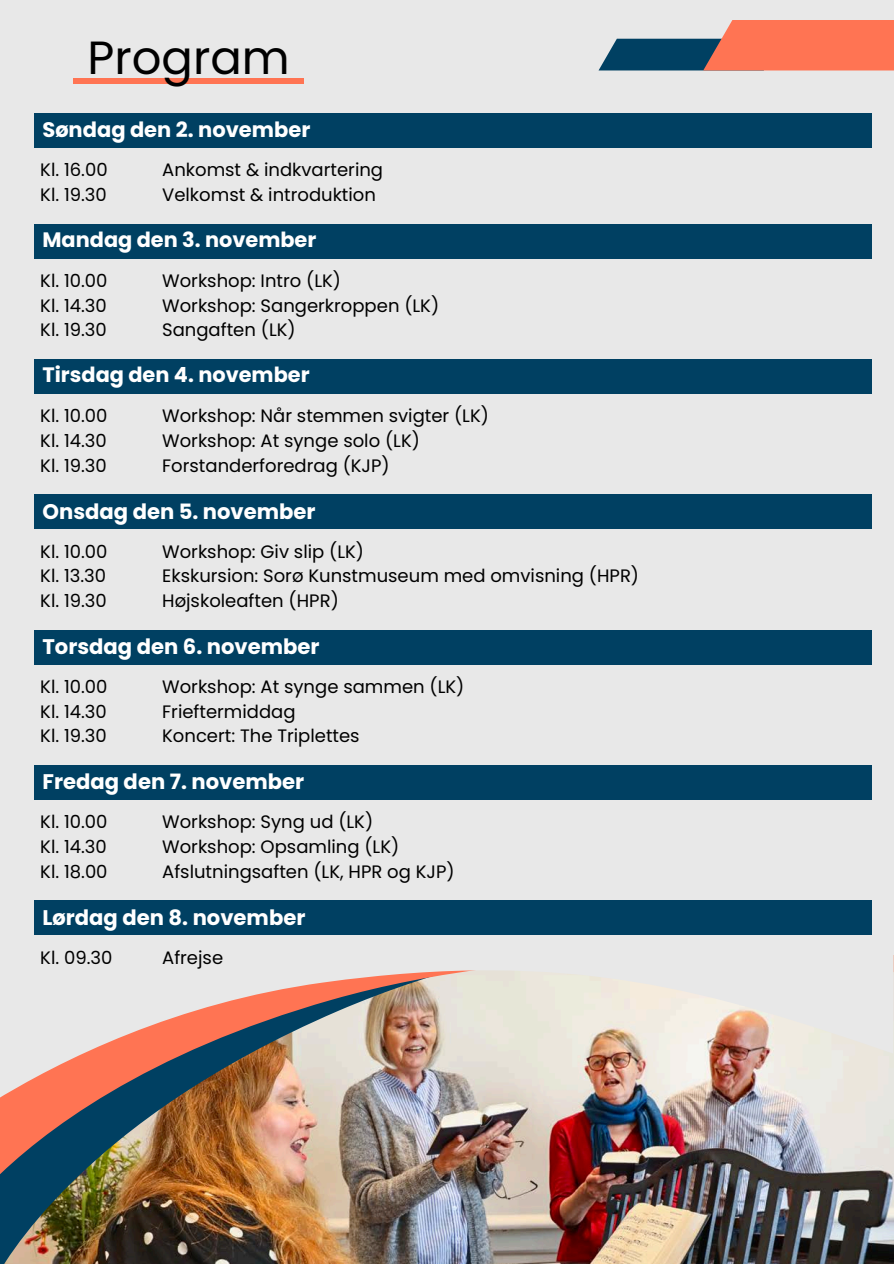
<style>
.page{position:relative;width:894px;height:1264px;background:#fff}
.page>*{position:absolute;margin:0;border:0;box-sizing:border-box;transform-origin:0 0}
.t1{font:46.5px "Poppins";color:#000}
.t2{font:700 21.15px "Poppins";color:#fff}
.t3{font:700 21px "Poppins";color:#fff}
.t4{font:700 20.85px "Poppins";color:#fff}
.t5{font:18px "Poppins";color:#000}
</style>
<div class="page">
<div style="left:0;top:0;width:893px;height:1263px;background:#e8e8e8"></div>
<svg style="left:599px;top:20px;width:294px;height:50px"></svg>
<div style="left:73px;top:78px;width:231px;height:6px;background:#ff7453"></div>
<img style="left:0;top:1183px;width:893px;height:80px">
<img style="left:0;top:1103px;width:893px;height:80px">
<img style="left:0;top:970px;width:893px;height:133px">
<svg style="left:34px;top:765px;width:838px;height:35px"></svg>
<div style="left:34px;top:113px;width:837px;height:34px;background:#004062"></div>
<div style="left:34px;top:224px;width:837px;height:34px;background:#004062"></div>
<div style="left:34px;top:359px;width:837px;height:34px;background:#004062"></div>
<div style="left:34px;top:630px;width:837px;height:34px;background:#004062"></div>
<div style="left:34px;top:765px;width:837px;height:34px;background:#004062"></div>
<div style="left:34px;top:494px;width:837px;height:35px;background:#004062"></div>
<div style="left:34px;top:900px;width:837px;height:35px;background:#004062"></div>
<h1 class="t1" style="left:87px;top:25px;width:204px">Program</h1>
<p class="t3" style="left:42px;top:115px;width:269px">Søndag den 2. november</p>
<p class="t5" style="left:40px;top:157px;width:69px">Kl. 16.00</p>
<p class="t5" style="left:40px;top:182px;width:68px">Kl. 19.30</p>
<p class="t5" style="left:162px;top:157px;width:222px">Ankomst &amp; indkvartering</p>
<p class="t5" style="left:162px;top:182px;width:215px">Velkomst &amp; introduktion</p>
<p class="t4" style="left:42px;top:225px;width:275px">Mandag den 3. november</p>
<h2 class="t5" style="left:40px;top:268px;width:69px">Kl. 10.00</h2>
<p class="t5" style="left:40px;top:293px;width:68px">Kl. 14.30</p>
<p class="t5" style="left:40px;top:317px;width:68px">Kl. 19.30</p>
<p class="t5" style="left:162px;top:268px;width:180px">Workshop: Intro (LK)</p>
<p class="t5" style="left:162px;top:293px;width:278px">Workshop: Sangerkroppen (LK)</p>
<p class="t5" style="left:162px;top:317px;width:135px">Sangaften (LK)</p>
<h2 class="t4" style="left:42px;top:360px;width:268px">Tirsdag den 4. november</h2>
<p class="t5" style="left:40px;top:403px;width:69px">Kl. 10.00</p>
<h2 class="t5" style="left:40px;top:428px;width:68px">Kl. 14.30</h2>
<p class="t5" style="left:40px;top:453px;width:68px">Kl. 19.30</p>
<p class="t5" style="left:162px;top:403px;width:328px">Workshop: Når stemmen svigter (LK)</p>
<p class="t5" style="left:162px;top:428px;width:259px">Workshop: At synge solo (LK)</p>
<p class="t5" style="left:162px;top:453px;width:229px">Forstanderforedrag (KJP)</p>
<p class="t2" style="left:42px;top:496px;width:274px">Onsdag den 5. november</p>
<p class="t5" style="left:40px;top:538px;width:69px">Kl. 10.00</p>
<p class="t5" style="left:40px;top:563px;width:67px">Kl. 13.30</p>
<h2 class="t5" style="left:40px;top:588px;width:68px">Kl. 19.30</h2>
<p class="t5" style="left:162px;top:538px;width:203px">Workshop: Giv slip (LK)</p>
<p class="t5" style="left:162px;top:563px;width:478px">Ekskursion: Sorø Kunstmuseum med omvisning (HPR)</p>
<p class="t5" style="left:162px;top:588px;width:178px">Højskoleaften (HPR)</p>
<p class="t2" style="left:42px;top:632px;width:278px">Torsdag den 6. november</p>
<p class="t5" style="left:40px;top:674px;width:69px">Kl. 10.00</p>
<p class="t5" style="left:40px;top:698px;width:68px">Kl. 14.30</p>
<p class="t5" style="left:40px;top:723px;width:68px">Kl. 19.30</p>
<h2 class="t5" style="left:162px;top:674px;width:304px">Workshop: At synge sammen (LK)</h2>
<p class="t5" style="left:162px;top:698px;width:135px">Frieftermiddag</p>
<p class="t5" style="left:162px;top:723px;width:199px">Koncert: The Triplettes</p>
<p class="t2" style="left:42px;top:767px;width:263px">Fredag den 7. november</p>
<p class="t5" style="left:40px;top:809px;width:69px">Kl. 10.00</p>
<p class="t5" style="left:40px;top:834px;width:68px">Kl. 14.30</p>
<p class="t5" style="left:40px;top:858px;width:69px">Kl. 18.00</p>
<h2 class="t5" style="left:162px;top:809px;width:212px">Workshop: Syng ud (LK)</h2>
<p class="t5" style="left:162px;top:834px;width:238px">Workshop: Opsamling (LK)</p>
<p class="t5" style="left:162px;top:858px;width:294px">Afslutningsaften (LK, HPR og KJP)</p>
<p class="t2" style="left:42px;top:902px;width:264px">Lørdag den 8. november</p>
<p class="t5" style="left:40px;top:944px;width:74px">Kl. 09.30</p>
<h2 class="t5" style="left:162px;top:944px;width:62px">Afrejse</h2>
</div>
